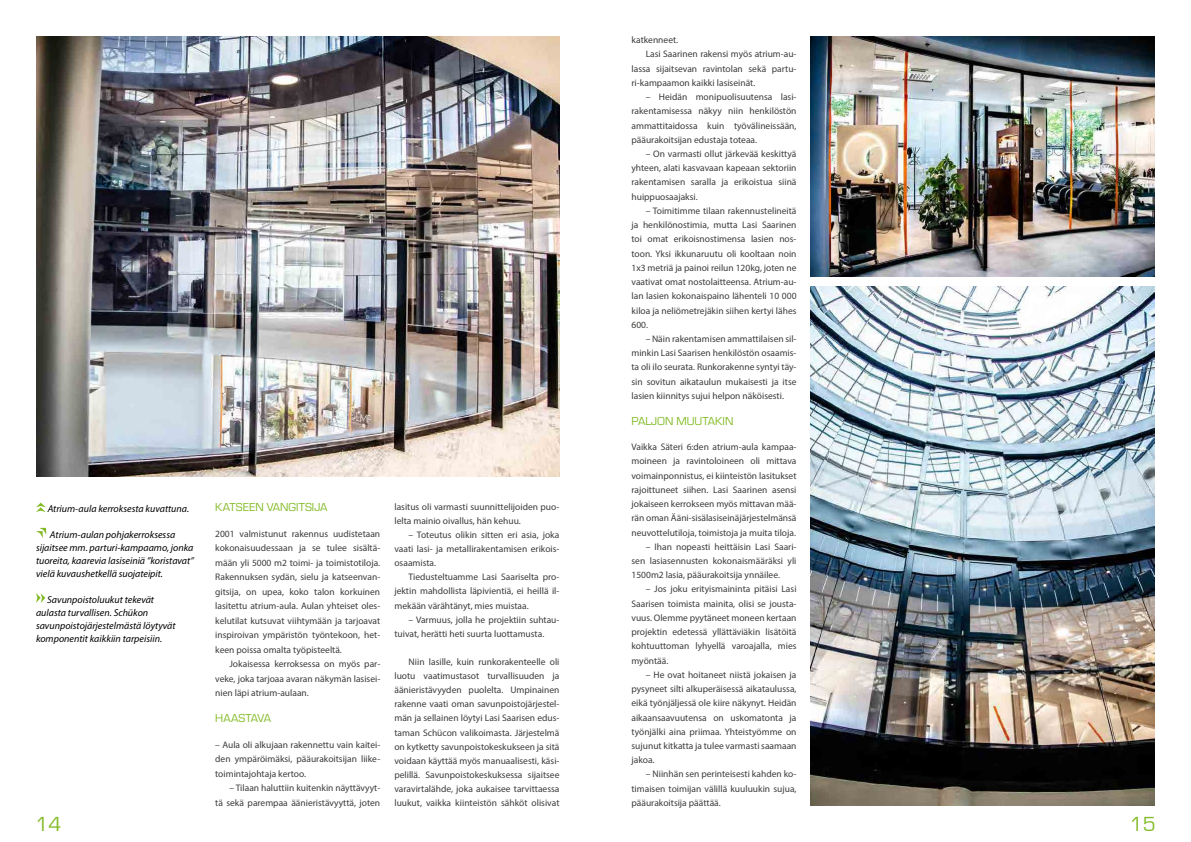
<style>
.page{position:relative;width:1191px;height:842px;background:#fff}
.page>*{position:absolute;margin:0;border:0;box-sizing:border-box;transform-origin:0 0}
.t1{font:21px "Eurostile";color:#83bb26}
.t2{font:12px "Eurostile";color:#83bb26}
.t3{font:italic 10px/13px "Myriad Pro";color:#000}
.t4{font:9.5px/14.2px "Myriad Pro";color:#3c3c3b;text-align:justify}
</style>
<div class="page">
<img style="left:36px;top:36px;width:523px;height:440px">
<svg style="left:36px;top:503px;width:10px;height:9px"></svg>
<svg style="left:36px;top:528px;width:10px;height:10px"></svg>
<svg style="left:36px;top:593px;width:9px;height:10px"></svg>
<img style="left:810px;top:36px;width:345px;height:240px">
<img style="left:810px;top:286px;width:345px;height:520px">
<p class="t3" style="left:48px;top:502px;width:143px">Atrium-aula kerroksesta kuvattuna.</p>
<p class="t3" style="left:36px;top:528px;width:159px;text-indent:14px">Atrium-aulan pohjakerroksessa sijaitsee mm. parturi-kampaamo, jonka tuoreita, kaarevia lasiseiniä ”koristavat” vielä kuvaushetkellä suojateipit.</p>
<p class="t3" style="left:36px;top:593px;width:141px;text-indent:11px">Savunpoistoluukut tekevät aulasta turvallisen. Schükon savunpoistojärjestelmästä löytyvät komponentit kaikkiin tarpeisiin.</p>
<p class="t2" style="left:215px;top:498px;width:114px">KATSEEN VANGITSIJA</p>
<p class="t4" style="left:215px;top:526px;width:166px;line-height:14.5px">2001 valmistunut rakennus uudistetaan kokonaisuudessaan ja se tulee sisältä&shy;mään yli 5000 m2 toimi- ja toimistotiloja.<br>Rakennuksen sydän, sielu ja katseenvan&shy;gitsija, on upea, koko talon korkuinen lasitettu atrium-aula. Aulan yhteiset oles&shy;kelutilat kutsuvat viihtymään ja tarjoavat inspiroivan ympäristön työntekoon, het&shy;keen poissa omalta työpisteeltä.</p>
<p class="t4" style="left:215px;top:657px;width:166px;line-height:14.5px;text-indent:14px">Jokaisessa kerroksessa on myös par&shy;veke, joka tarjoaa avaran näkymän lasisei&shy;nien läpi atrium-aulaan.</p>
<p class="t2" style="left:215px;top:710px;width:57px">HAASTAVA</p>
<p class="t4" style="left:215px;top:737px;width:166px;line-height:14.5px">– Aula oli alkujaan rakennettu vain kaitei&shy;den ympäröimäksi, pääurakoitsijan liike&shy;toimintajohtaja kertoo.</p>
<p class="t4" style="left:215px;top:781px;width:166px;line-height:14.5px;text-align:right">– Tilaan haluttiin kuitenkin näyttävyyt-<br>tä sekä parempaa äänieristävyyttä, joten</p>
<p class="t4" style="left:394px;top:499px;width:166px">lasitus oli varmasti suunnittelijoiden puo&shy;lelta mainio oivallus, hän kehuu.</p>
<p class="t4" style="left:394px;top:528px;width:166px;text-indent:14px">– Toteutus olikin sitten eri asia, joka vaati lasi- ja metallirakentamisen erikois&shy;osaamista.</p>
<p class="t4" style="left:394px;top:570px;width:166px;text-indent:14px">Tiedusteltuamme Lasi Saariselta pro&shy;jektin mahdollista läpivientiä, ei heillä il&shy;mekään värähtänyt, mies muistaa.</p>
<p class="t4" style="left:394px;top:612px;width:166px;text-indent:14px">– Varmuus, jolla he projektiin suhtau&shy;tuivat, herätti heti suurta luottamusta.</p>
<p class="t4" style="left:394px;top:654px;width:166px;text-indent:14px">Niin lasille, kuin runkorakenteelle oli luotu vaatimustasot turvallisuuden ja äänieristävyyden puolelta. Umpinainen rakenne vaati oman savunpoistojärjestel&shy;män ja sellainen löytyi Lasi Saarisen edus&shy;taman Schücon valikoimasta. Järjestelmä on kytketty savunpoistokeskukseen ja sitä voidaan käyttää myös manuaalisesti, käsi&shy;pelillä. Savunpoistokeskuksessa sijaitsee varavirtalähde, joka aukaisee tarvittaessa luukut, vaikka kiinteistön sähköt olisivat</p>
<p class="t4" style="left:631px;top:33px;width:48px">katkenneet.</p>
<p class="t4" style="left:645px;top:47px;width:152px">Lasi Saarinen rakensi myös atrium-au-</p>
<p class="t4" style="left:631px;top:61px;width:166px">lassa sijaitsevan ravintolan sekä partu-</p>
<p class="t4" style="left:631px;top:75px;width:125px">ri-kampaamon kaikki lasiseinät.</p>
<p class="t4" style="left:631px;top:90px;width:166px;text-indent:14px">– Heidän monipuolisuutensa lasi&shy;rakentamisessa näkyy niin henkilöstön ammattitaidossa kuin työvälineissään, pääurakoitsijan edustaja toteaa.</p>
<p class="t4" style="left:631px;top:147px;width:166px;text-indent:14px">– On varmasti ollut järkevää keskittyä yhteen, alati kasvavaan kapeaan sektoriin rakentamisen saralla ja erikoistua siinä huippuosaajaksi.</p>
<p class="t4" style="left:631px;top:203px;width:166px;text-indent:14px">– Toimitimme tilaan rakennustelineitä ja henkilönostimia, mutta Lasi Saarinen toi omat erikoisnostimensa lasien nos&shy;toon. Yksi ikkunaruutu oli kooltaan noin 1x3 metriä ja painoi reilun 120kg, joten ne vaativat omat nostolaitteensa. Atrium-au&shy;lan lasien kokonaispaino lähenteli 10 000 kiloa ja neliömetrejäkin siihen kertyi lähes 600.</p>
<p class="t4" style="left:631px;top:332px;width:166px;text-indent:14px">– Näin rakentamisen ammattilaisen sil&shy;minkin Lasi Saarisen henkilöstön osaamis&shy;ta oli ilo seurata. Runkorakenne syntyi täy&shy;sin sovitun aikataulun mukaisesti ja itse lasien kiinnitys sujui helpon näköisesti.</p>
<p class="t2" style="left:631px;top:412px;width:103px">PALJON MUUTAKIN</p>
<p class="t4" style="left:631px;top:440px;width:166px">Vaikka Säteri 6:den atrium-aula kampaa&shy;moineen ja ravintoloineen oli mittava voimainponnistus, ei kiinteistön lasitukset rajoittuneet siihen. Lasi Saarinen asensi jokaiseen kerrokseen myös mittavan mää&shy;rän oman Ääni-sisälasiseinäjärjestelmänsä neuvottelutiloja, toimistoja ja muita tiloja.</p>
<p class="t4" style="left:631px;top:539px;width:166px;text-indent:14px">– Ihan nopeasti heittäisin Lasi Saari&shy;sen lasiasennusten kokonaismääräksi yli 1500m2 lasia, pääurakoitsija ynnäilee.</p>
<p class="t4" style="left:631px;top:582px;width:166px;text-indent:14px">– Jos joku erityismaininta pitäisi Lasi Saarisen toimista mainita, olisi se jousta&shy;vuus. Olemme pyytäneet moneen kertaan projektin edetessä yllättäviäkin lisätöitä kohtuuttoman lyhyellä varoajalla, mies myöntää.</p>
<p class="t4" style="left:631px;top:667px;width:166px;text-indent:14px">– He ovat hoitaneet niistä jokaisen ja pysyneet silti alkuperäisessä aikataulussa, eikä työnjäljessä ole kiire näkynyt. Heidän aikaansaavuutensa on uskomatonta ja työnjälki aina priimaa. Yhteistyömme on sujunut kitkatta ja tulee varmasti saamaan jakoa.</p>
<p class="t4" style="left:631px;top:767px;width:166px;text-indent:14px">– Niinhän sen perinteisesti kahden ko&shy;timaisen toimijan välillä kuuluukin sujua, pääurakoitsija päättää.</p>
<h1 class="t1" style="left:35px;top:813px;width:27px">14</h1>
<h1 class="t1" style="left:1129px;top:813px;width:27px">15</h1>
</div>
